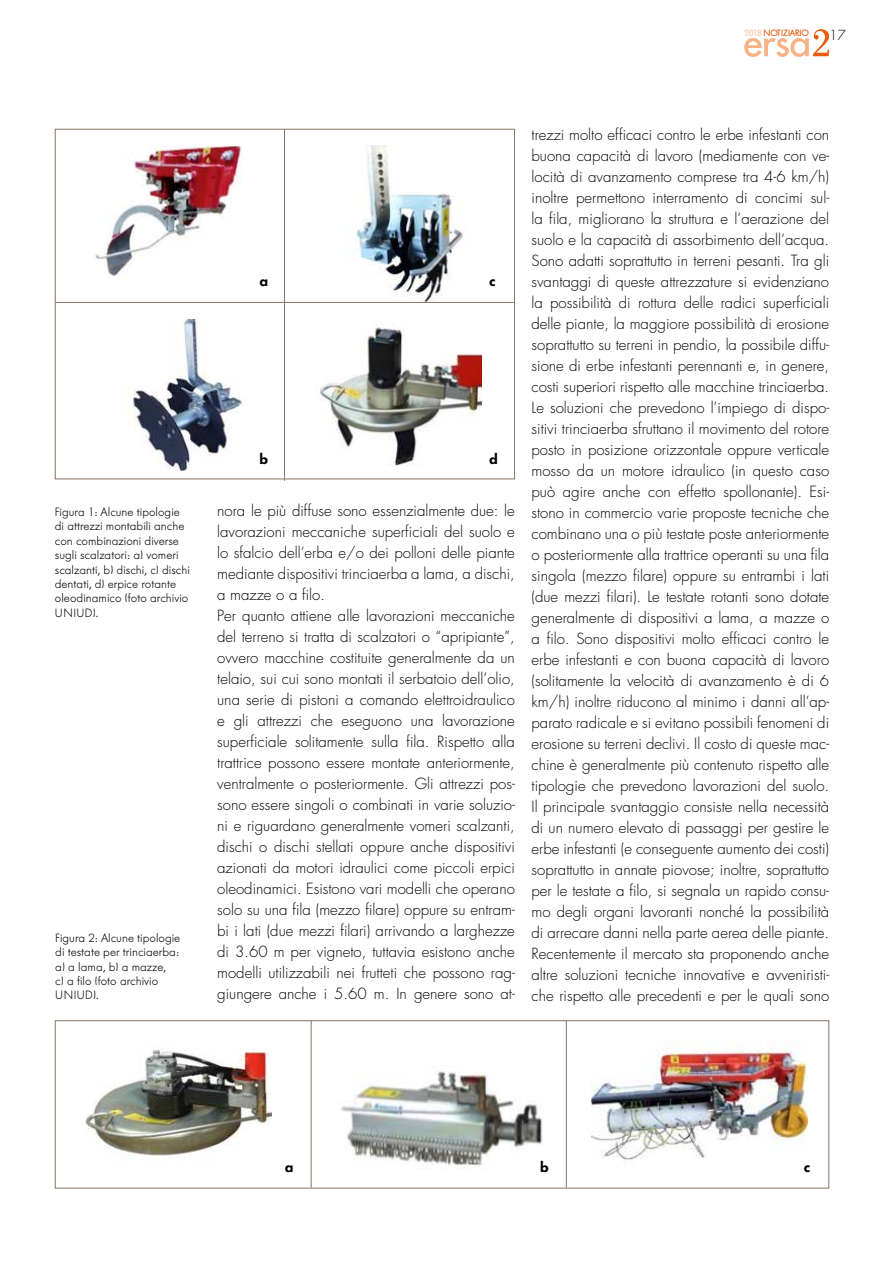
<style>
.page{position:relative;width:893px;height:1263px;background:#fff}
.page>*{position:absolute;margin:0;border:0;box-sizing:border-box;transform-origin:0 0}
.t1{font:300 15px/21px "Futura Std";color:#000}
.t2{font:600 15px "Futura BQ";color:#000}
.t3{font:300 13.5px "Futura Std";color:#000}
.t4{font:300 12px/14.4px "Futura BQ";color:#000}
.t5{font:300 9px "Futura BQ";letter-spacing:-.01em;color:#ea5b0b}
.s1{font-weight:400;color:#fbd3b6}
</style>
<div class="page">
<svg style="left:744px;top:29px;width:85px;height:28px"></svg>
<img style="left:95px;top:146px;width:147px;height:129px">
<img style="left:126px;top:319px;width:121px;height:152px">
<img style="left:354px;top:145px;width:109px;height:157px">
<img style="left:320px;top:322px;width:161px;height:143px">
<hr style="left:55px;top:302px;width:459px;height:1px;background:#887663">
<hr style="left:284px;top:129px;width:1px;height:352px;background:#887663">
<img style="left:85px;top:1049px;width:186px;height:109px">
<img style="left:341px;top:1071px;width:202px;height:98px">
<img style="left:591px;top:1042px;width:216px;height:123px">
<div style="left:55px;top:1020px;width:774px;height:168px;border:1px solid #887663"></div>
<hr style="left:311px;top:1020px;width:1px;height:168px;background:#887663">
<hr style="left:566px;top:1020px;width:1px;height:168px;background:#887663">
<p class="t5" style="left:744px;top:28px;width:66px"><span class="s1">2018</span> NOTIZIARIO</p>
<p class="t3" style="left:829px;top:27px;width:18px">17</p>
<p class="t2" style="left:259px;top:272px;width:10px">a</p>
<p class="t2" style="left:259px;top:450px;width:10px">b</p>
<p class="t2" style="left:489px;top:272px;width:8px">c</p>
<p class="t2" style="left:489px;top:450px;width:10px">d</p>
<p class="t4" style="left:55px;top:505px;width:136px">Figura 1: Alcune tipologie di attrezzi montabili anche con combinazioni diverse sugli scalzatori: a) vomeri scalzanti, b) dischi, c) dischi dentati, d) erpice rotante oleodinamico (foto archivio<br>UNIUD).</p>
<p class="t1" style="left:217px;top:501px;width:299px">nora le più diffuse sono essenzialmente due: le lavorazioni meccaniche superficiali del suolo e lo sfalcio dell’erba e/o dei polloni delle piante mediante dispositivi trinciaerba a lama, a dischi, a mazze o a filo.<br>Per quanto attiene alle lavorazioni meccaniche del terreno si tratta di scalzatori o “apripiante”, ovvero macchine costituite generalmente da un telaio, sui cui sono montati il serbatoio dell’olio, una serie di pistoni a comando elettroidraulico e gli attrezzi che eseguono una lavorazione superficiale solitamente sulla fila. Rispetto alla trattrice possono essere montate anteriormente, ventralmente o posteriormente. Gli attrezzi pos&shy;sono essere singoli o combinati in varie soluzio&shy;ni e riguardano generalmente vomeri scalzanti, dischi o dischi stellati oppure anche dispositivi azionati da motori idraulici come piccoli erpici oleodinamici. Esistono vari modelli che operano solo su una fila (mezzo filare) oppure su entram&shy;bi i lati (due mezzi filari) arrivando a larghezze di 3.60 m per vigneto, tuttavia esistono anche modelli utilizzabili nei frutteti che possono rag&shy;giungere anche i 5.60 m. In genere sono at-</p>
<p class="t4" style="left:55px;top:930px;width:126px">Figura 2: Alcune tipologie di testate per trinciaerba: a) a lama, b) a mazze,<br>c) a filo (foto archivio<br>UNIUD).</p>
<p class="t1" style="left:531px;top:124px;width:299px;text-align:justify">trezzi molto efficaci contro le erbe infestanti con buona capacità di lavoro (mediamente con ve&shy;locità di avanzamento comprese tra 4-6 km/h) inoltre permettono interramento di concimi sul&shy;la fila, migliorano la struttura e l’aerazione del suolo e la capacità di assorbimento dell’acqua.<br>Sono adatti soprattutto in terreni pesanti. Tra gli svantaggi di queste attrezzature si evidenziano la possibilità di rottura delle radici superficiali delle piante, la maggiore possibilità di erosione soprattutto su terreni in pendio, la possibile diffu&shy;sione di erbe infestanti perennanti e, in genere, costi superiori rispetto alle macchine trinciaerba.<br>Le soluzioni che prevedono l’impiego di dispo&shy;sitivi trinciaerba sfruttano il movimento del rotore posto in posizione orizzontale oppure verticale mosso da un motore idraulico (in questo caso può agire anche con effetto spollonante). Esi&shy;stono in commercio varie proposte tecniche che combinano una o più testate poste anteriormente o posteriormente alla trattrice operanti su una fila singola (mezzo filare) oppure su entrambi i lati (due mezzi filari). Le testate rotanti sono dotate generalmente di dispositivi a lama, a mazze o a filo. Sono dispositivi molto efficaci contro le erbe infestanti e con buona capacità di lavoro (solitamente la velocità di avanzamento è di 6 km/h) inoltre riducono al minimo i danni all’ap&shy;parato radicale e si evitano possibili fenomeni di erosione su terreni declivi. Il costo di queste mac&shy;chine è generalmente più contenuto rispetto alle tipologie che prevedono lavorazioni del suolo.<br>Il principale svantaggio consiste nella necessità di un numero elevato di passaggi per gestire le erbe infestanti (e conseguente aumento dei costi) soprattutto in annate piovose; inoltre, soprattutto per le testate a filo, si segnala un rapido consu&shy;mo degli organi lavoranti nonché la possibilità di arrecare danni nella parte aerea delle piante.<br>Recentemente il mercato sta proponendo anche altre soluzioni tecniche innovative e avveniristi&shy;che rispetto alle precedenti e per le quali sono</p>
<p class="t2" style="left:285px;top:1158px;width:10px">a</p>
<p class="t2" style="left:540px;top:1158px;width:10px">b</p>
<p class="t2" style="left:804px;top:1158px;width:8px">c</p>
</div>
